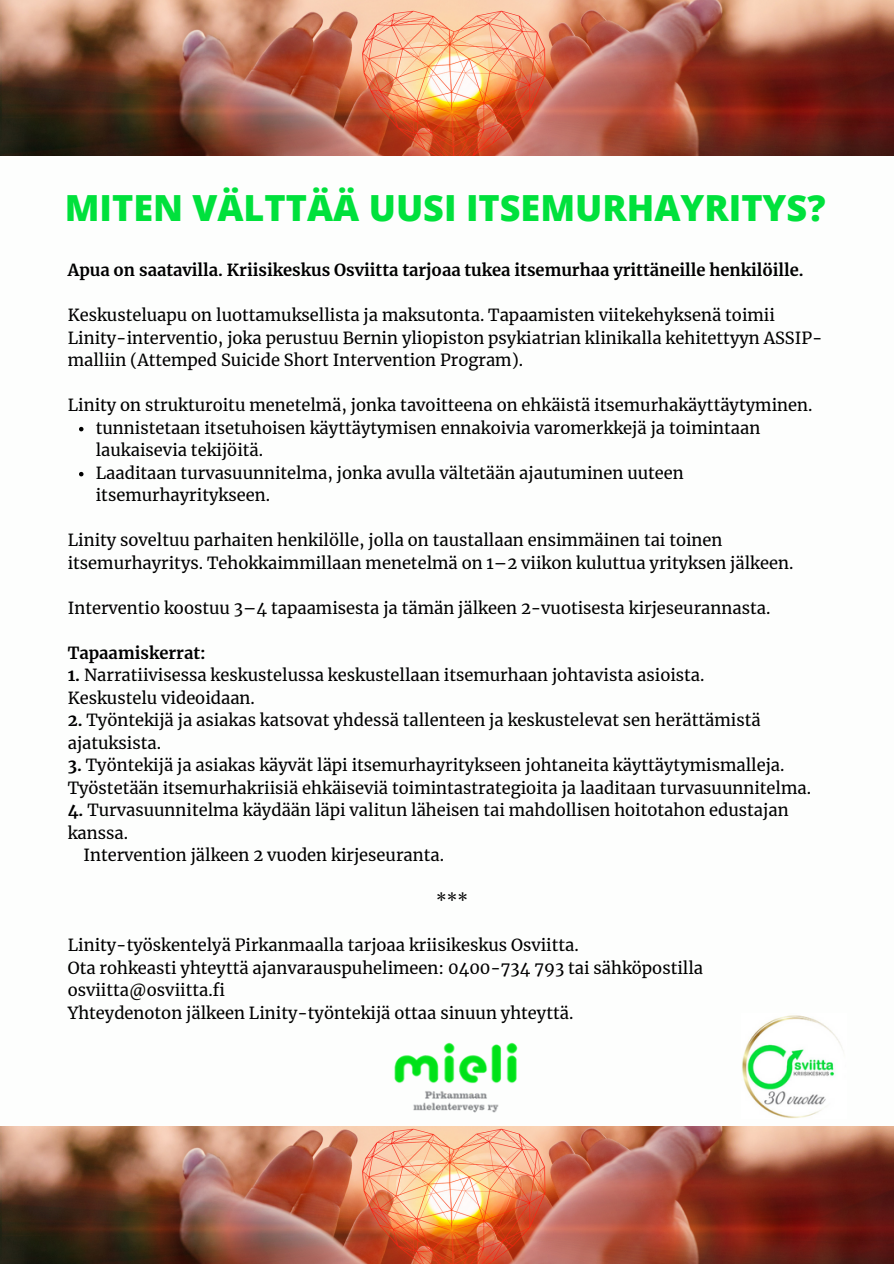
<style>
.page{position:relative;width:894px;height:1264px;background:#fff}
.page>*{position:absolute;margin:0;border:0;box-sizing:border-box;transform-origin:0 0}
.t1{font:800 36px "Open Sans";color:#00e13c}
.t2{font:16.5px/22.5px "Merriweather";color:#000}
.t3{font:700 16.5px "Merriweather";color:#000}
.s1{font-weight:700}
</style>
<div class="page">
<img style="left:742px;top:1015px;width:101px;height:103px">
<img style="left:0;top:0;width:893px;height:155px">
<img style="left:0;top:1126px;width:893px;height:137px">
<img style="left:394px;top:1042px;width:124px;height:71px">
<svg style="left:79px;top:427px;width:4px;height:4px"></svg>
<svg style="left:79px;top:472px;width:4px;height:4px"></svg>
<p class="t1" style="left:65px;top:183px;width:762px">MITEN VÄLTTÄÄ UUSI ITSEMURHAYRITYS?</p>
<p class="t3" style="left:68px;top:260px;width:737px">Apua on saatavilla. Kriisikeskus Osviitta tarjoaa tukea itsemurhaa yrittäneille henkilöille.</p>
<p class="t2" style="left:68px;top:304px;width:756px">Keskusteluapu on luottamuksellista ja maksutonta. Tapaamisten viitekehyksenä toimii<br>Linity-interventio, joka perustuu Bernin yliopiston psykiatrian klinikalla kehitettyyn ASSIP&shy;malliin (Attemped Suicide Short Intervention Program).</p>
<p class="t2" style="left:68px;top:394px;width:746px">Linity on strukturoitu menetelmä, jonka tavoitteena on ehkäistä itsemurhakäyttäytyminen.</p>
<p class="t2" style="left:96px;top:416px;width:666px">tunnistetaan itsetuhoisen käyttäytymisen ennakoivia varomerkkejä ja toimintaan laukaisevia tekijöitä.</p>
<p class="t2" style="left:96px;top:461px;width:589px">Laaditaan turvasuunnitelma, jonka avulla vältetään ajautuminen uuteen itsemurhayritykseen.</p>
<p class="t2" style="left:68px;top:529px;width:727px">Linity soveltuu parhaiten henkilölle, jolla on taustallaan ensimmäinen tai toinen itsemurhayritys. Tehokkaimmillaan menetelmä on 1–2 viikon kuluttua yrityksen jälkeen.</p>
<p class="t2" style="left:68px;top:596px;width:704px">Interventio koostuu 3–4 tapaamisesta ja tämän jälkeen 2-vuotisesta kirjeseurannasta.</p>
<p class="t3" style="left:68px;top:642px;width:139px">Tapaamiskerrat:</p>
<p class="t2" style="left:68px;top:664px;width:638px"><span class="s1">1.</span> Narratiivisessa keskustelussa keskustellaan itsemurhaan johtavista asioista.</p>
<p class="t2" style="left:68px;top:686px;width:189px">Keskustelu videoidaan.</p>
<p class="t2" style="left:68px;top:709px;width:694px"><span class="s1">2.</span> Työntekijä ja asiakas katsovat yhdessä tallenteen ja keskustelevat sen herättämistä ajatuksista.</p>
<p class="t2" style="left:68px;top:754px;width:744px"><span class="s1">3.</span> Työntekijä ja asiakas käyvät läpi itsemurhayritykseen johtaneita käyttäytymismalleja.<br>Työstetään itsemurhakriisiä ehkäiseviä toimintastrategioita ja laaditaan turvasuunnitelma.</p>
<p class="t2" style="left:68px;top:799px;width:722px"><span class="s1">4.</span> Turvasuunnitelma käydään läpi valitun läheisen tai mahdollisen hoitotahon edustajan kanssa.</p>
<p class="t2" style="left:83px;top:844px;width:362px">Intervention jälkeen 2 vuoden kirjeseuranta.</p>
<p class="t2" style="left:436px;top:889px;width:33px">***</p>
<p class="t2" style="left:68px;top:934px;width:512px">Linity-työskentelyä Pirkanmaalla tarjoaa kriisikeskus Osviitta.</p>
<p class="t2" style="left:68px;top:956px;width:636px">Ota rohkeasti yhteyttä ajanvarauspuhelimeen: 0400-734 793 tai sähköpostilla osviitta@osviitta.fi</p>
<p class="t2" style="left:68px;top:1001px;width:507px">Yhteydenoton jälkeen Linity-työntekijä ottaa sinuun yhteyttä.</p>
</div>
